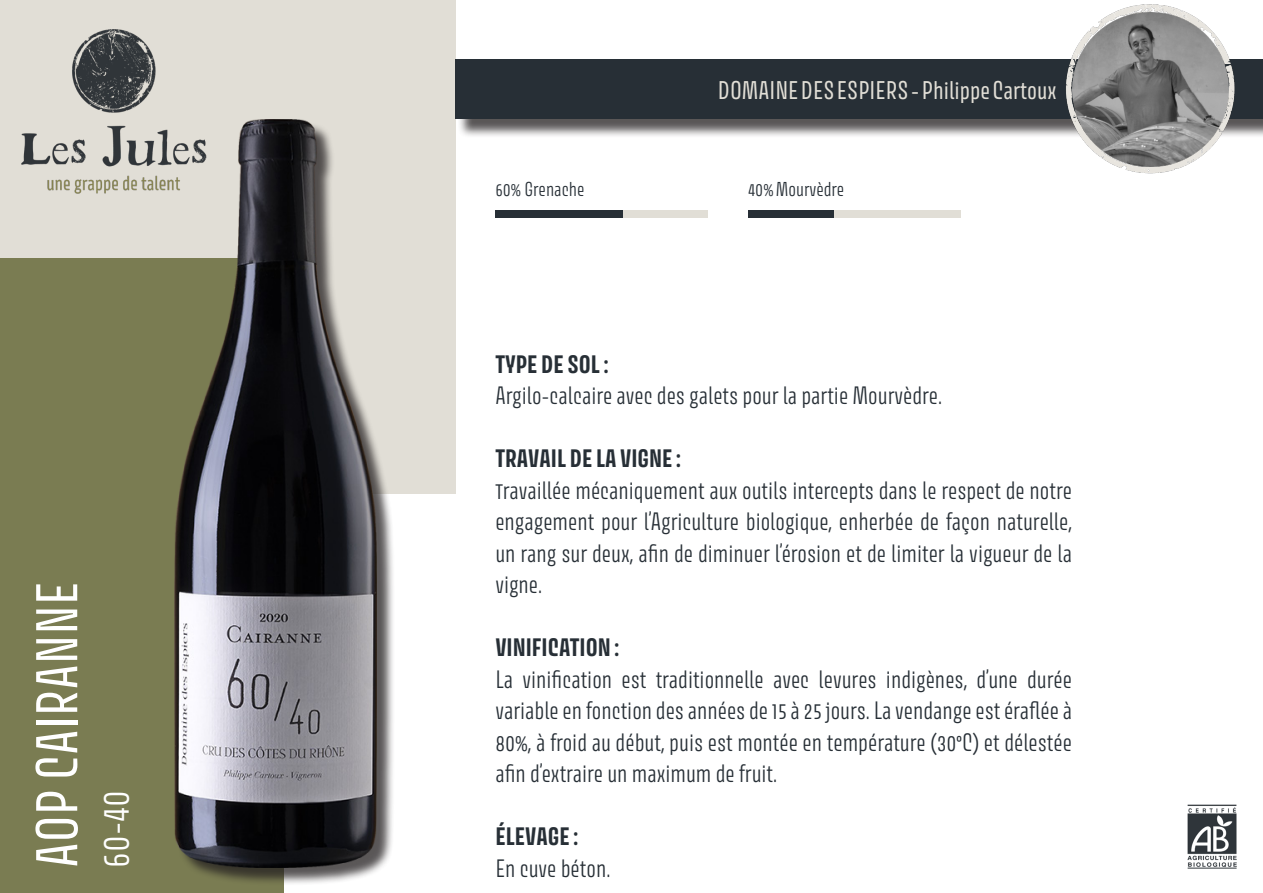
<style>
.page{position:relative;width:1263px;height:893px;background:#fff}
.page>*{position:absolute;margin:0;border:0;box-sizing:border-box;transform-origin:0 0}
.t1{font:52.5px "Avory I Latn";color:#fff}
.t2{font:300 37.5px "Avory I Latn";color:#fff}
.t3{font:22.95px "Avory I Latn";color:#e1ded6}
.t4{font:300 22.5px/31.5px "Avory I Latn";color:#272f36;text-align:justify}
.t5{font:700 22.5px "Avory I Latn";color:#272f36}
.t6{font:300 18px "Avory I Latn";color:#272f36}
</style>
<div class="page">
<div style="left:0;top:0;width:455px;height:494px;background:#e1ded6"></div>
<div style="left:0;top:258px;width:283px;height:635px;background:#7a7c52"></div>
<div style="left:177px;top:121px;width:218px;height:765px;background:#231f20;opacity:.75"></div>
<img style="left:174px;top:119px;width:203px;height:748px">
<img style="left:21px;top:29px;width:261px;height:197px">
<div style="left:495px;top:211px;width:213px;height:7px;background:#e1ded6"></div>
<div style="left:495px;top:211px;width:128px;height:7px;background:#272f36"></div>
<div style="left:748px;top:211px;width:213px;height:7px;background:#e1ded6"></div>
<div style="left:748px;top:211px;width:85px;height:7px;background:#272f36"></div>
<img style="left:1187px;top:804px;width:50px;height:65px">
<div style="left:458px;top:62px;width:805px;height:76px;background:#231f20;opacity:.75"></div>
<div style="left:455px;top:59px;width:808px;height:60px;background:#272f36"></div>
<img style="left:1065px;top:4px;width:170px;height:170px">
<img style="left:1072px;top:13px;width:156px;height:153px">
<p class="t1" style="left:24px;top:868px;width:288px;rotate:-90deg">AOP CAIRANNE</p>
<p class="t2" style="left:91px;top:868px;width:79px;rotate:-90deg">60-40</p>
<p class="t6" style="left:495px;top:177px;width:91px">60% Grenache</p>
<p class="t3" style="left:718px;top:76px;width:340px">DOMAINE DES ESPIERS - Philippe Cartoux</p>
<p class="t6" style="left:748px;top:177px;width:98px">40% Mourvèdre</p>
<p class="t5" style="left:495px;top:349px;width:115px">TYPE DE SOL :</p>
<p class="t4" style="left:495px;top:380px;width:448px">Argilo-calcaire avec des galets pour la partie Mourvèdre.</p>
<p class="t5" style="left:495px;top:444px;width:187px">TRAVAIL DE LA VIGNE :</p>
<p class="t4" style="left:495px;top:474px;width:578px">Travaillée mécaniquement aux outils intercepts dans le respect de notre engagement pour l’Agriculture biologique, enherbée de façon naturelle, un rang sur deux, afin de diminuer l’érosion et de limiter la vigueur de la vigne.</p>
<p class="t5" style="left:495px;top:633px;width:125px">VINIFICATION :</p>
<p class="t4" style="left:495px;top:663px;width:578px">La vinification est traditionnelle avec levures indigènes, d’une durée variable en fonction des années de 15 à 25 jours. La vendange est éraflée à 80%, à froid au début, puis est montée en température (30°C) et délestée afin d’extraire un maximum de fruit.</p>
<p class="t5" style="left:495px;top:822px;width:84px">ÉLEVAGE :</p>
<p class="t4" style="left:495px;top:852px;width:117px">En cuve béton.</p>
</div>
